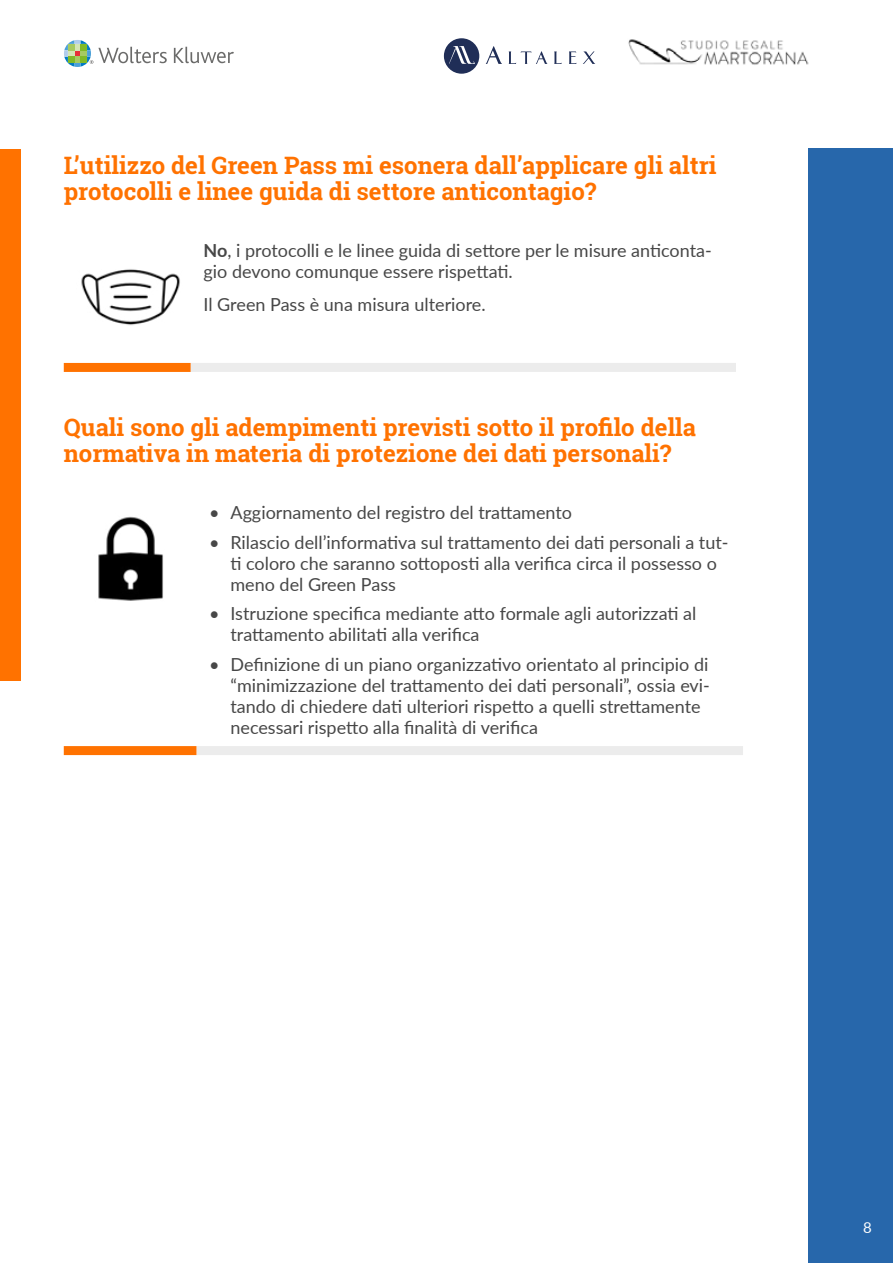
<style>
.page{position:relative;width:893px;height:1263px;background:#fff}
.page>*{position:absolute;margin:0;border:0;box-sizing:border-box;transform-origin:0 0}
.t1{font:700 24px/26px "Roboto Slab";color:#ff7200}
.t2{font:18px/21px "Lato";color:#474747}
.t3{font:15px "Lato";color:#fff}
.s1{font-weight:700}
</style>
<div class="page">
<svg style="left:174px;top:47px;width:60px;height:16px"></svg>
<svg style="left:64px;top:40px;width:103px;height:27px"></svg>
<svg style="left:444px;top:38px;width:35px;height:36px"></svg>
<svg style="left:486px;top:46px;width:16px;height:18px"></svg>
<svg style="left:509px;top:51px;width:38px;height:13px"></svg>
<svg style="left:554px;top:51px;width:8px;height:13px"></svg>
<svg style="left:569px;top:51px;width:8px;height:13px"></svg>
<svg style="left:583px;top:51px;width:12px;height:13px"></svg>
<img style="left:628px;top:39px;width:181px;height:26px">
<div style="left:808px;top:149px;width:85px;height:1114px;background:#2767ab"></div>
<div style="left:0;top:149px;width:21px;height:531px;background:#ff7200"></div>
<div style="left:64px;top:363px;width:127px;height:9px;background:#ff7200"></div>
<div style="left:191px;top:363px;width:545px;height:9px;background:#ececec"></div>
<img style="left:81px;top:269px;width:99px;height:57px">
<div style="left:196px;top:746px;width:547px;height:9px;background:#ececec"></div>
<div style="left:64px;top:746px;width:132px;height:9px;background:#ff7200"></div>
<img style="left:98px;top:516px;width:65px;height:85px">
<h1 class="t1" style="left:64px;top:152px;width:654px">L’utilizzo del Green Pass mi esonera dall’applicare gli altri protocolli e linee guida di settore anticontagio?</h1>
<p class="t2" style="left:204px;top:239px;width:510px"><span class="s1">No</span>, i protocolli e le linee guida di settore per le misure anticonta&shy;gio devono comunque essere rispettati.</p>
<p class="t2" style="left:204px;top:293px;width:284px">Il Green Pass è una misura ulteriore.</p>
<h1 class="t1" style="left:64px;top:414px;width:634px">Quali sono gli adempimenti previsti sotto il profilo della normativa in materia di protezione dei dati personali?</h1>
<p class="t2" style="left:209px;top:501px;width:364px">• Aggiornamento del registro del trattamento</p>
<p class="t2" style="left:230px;top:531px;width:500px;text-indent:-21px">• Rilascio dell’informativa sul trattamento dei dati personali a tut&shy;ti coloro che saranno sottoposti alla verifica circa il possesso o meno del Green Pass</p>
<p class="t2" style="left:230px;top:602px;width:467px;text-indent:-21px">• Istruzione specifica mediante atto formale agli autorizzati al trattamento abilitati alla verifica</p>
<p class="t2" style="left:230px;top:653px;width:481px;text-indent:-21px">• Definizione di un piano organizzativo orientato al principio di “minimizzazione del trattamento dei dati personali”, ossia evi&shy;tando di chiedere dati ulteriori rispetto a quelli strettamente necessari rispetto alla finalità di verifica</p>
<p class="t3" style="left:863px;top:1217px;width:10px">8</p>
</div>
